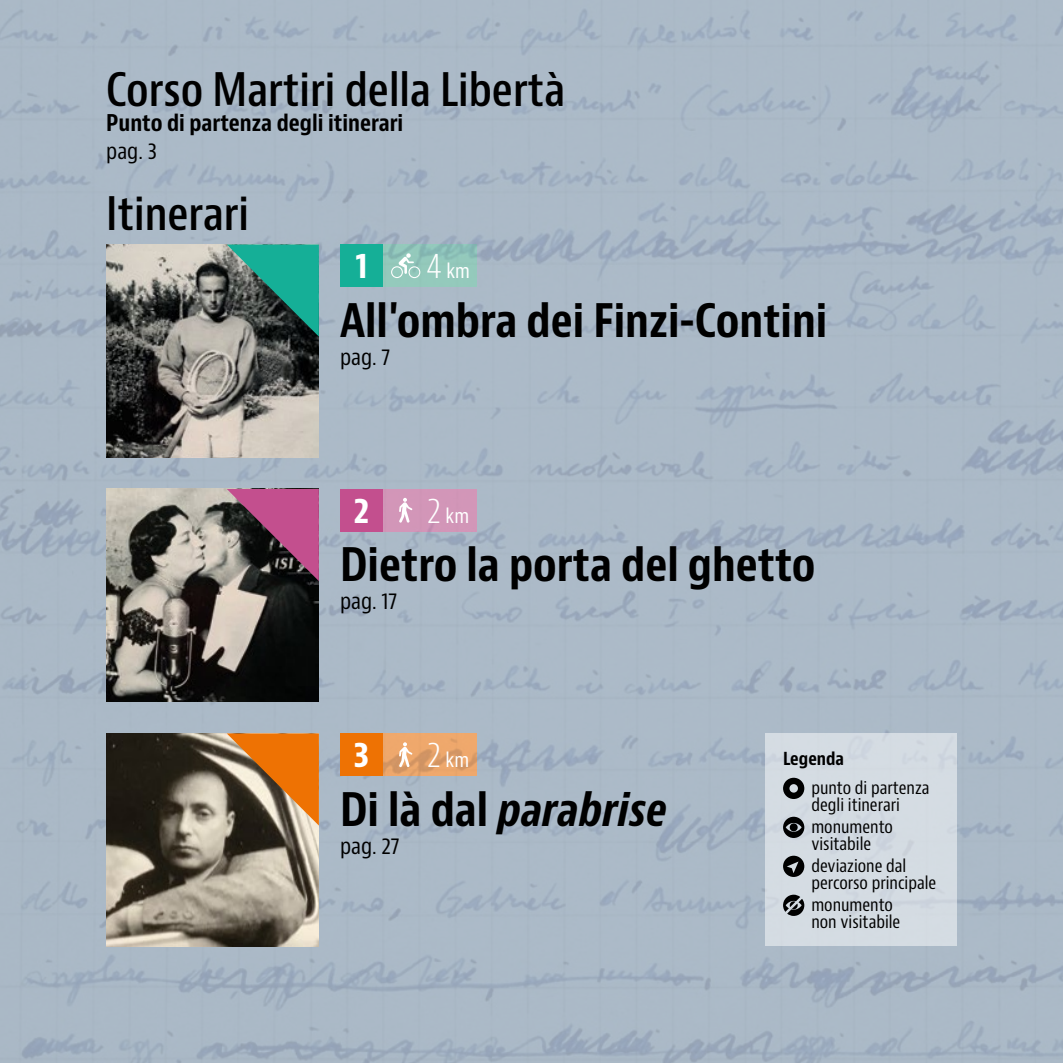
<style>
.page{position:relative;width:1063px;height:1063px;background:#fff}
.page>*{position:absolute;margin:0;border:0;box-sizing:border-box;transform-origin:0 0}
.t1{font:700 condensed 45px "Bernino Sans";color:#000}
.t2{font:600 condensed 45px "Bernino Sans";color:#000}
.t3{font:italic 700 condensed 45px "Bernino Sans";color:#000}
.t4{font:700 condensed 35px "Bernino Sans";color:#fff}
.t5{font:700 condensed 22.5px "Bernino Sans";color:#000}
.t6{font:condensed 22.5px "Bernino Sans";color:#000}
.t7{font:condensed 20px "Bernino Sans";color:#fff}
.t8{font:condensed 17.5px/17.8px "Bernino Sans";color:#000}
.t9{font:700 condensed 17.5px "Bernino Sans";color:#000}
.s1{font-weight:300;font-size:35px}
.s2{font-style:normal}
</style>
<div class="page">
<img style="left:0;top:0;width:1063px;height:1063px">
<img style="left:106px;top:733px;width:213px;height:213px">
<img style="left:106px;top:244px;width:213px;height:213px">
<img style="left:106px;top:489px;width:213px;height:213px">
<svg style="left:391px;top:253px;width:29px;height:25px"></svg>
<svg style="left:399px;top:498px;width:13px;height:25px"></svg>
<svg style="left:399px;top:742px;width:13px;height:25px"></svg>
<svg style="left:227px;top:244px;width:92px;height:93px;background:#317d70"></svg>
<svg style="left:227px;top:489px;width:92px;height:92px;background:#7f4663"></svg>
<svg style="left:227px;top:733px;width:92px;height:93px;background:#b67537"></svg>
<div style="left:765px;top:733px;width:192px;height:213px;background:#d4dce2"></div>
<div style="left:340px;top:244px;width:43px;height:43px;background:#15af97"></div>
<div style="left:340px;top:489px;width:43px;height:42px;background:#c34f8e"></div>
<div style="left:340px;top:733px;width:43px;height:43px;background:#ee7203"></div>
<svg style="left:783px;top:778px;width:21px;height:21px"></svg>
<svg style="left:783px;top:817px;width:21px;height:21px"></svg>
<div style="left:790px;top:823px;width:8px;height:8px;background:#000;border-radius:50%"></div>
<svg style="left:783px;top:856px;width:21px;height:21px"></svg>
<svg style="left:783px;top:895px;width:21px;height:21px"></svg>
<h1 class="t2" style="left:106px;top:63px;width:460px">Corso Martiri della Libertà</h1>
<p class="t5" style="left:106px;top:109px;width:299px">Punto di partenza degli itinerari</p>
<p class="t6" style="left:106px;top:137px;width:52px">pag. 3</p>
<h1 class="t2" style="left:106px;top:187px;width:144px">Itinerari</h1>
<h2 class="t4" style="left:355px;top:244px;width:14px">1</h2>
<p class="t7" style="left:426px;top:259px;width:45px"><span class="s1">4</span> km</p>
<h1 class="t1" style="left:340px;top:293px;width:489px">All'ombra dei Finzi-Contini</h1>
<p class="t6" style="left:340px;top:343px;width:52px">pag. 7</p>
<h2 class="t4" style="left:353px;top:488px;width:17px">2</h2>
<p class="t7" style="left:427px;top:503px;width:43px"><span class="s1">2</span> km</p>
<h1 class="t1" style="left:340px;top:537px;width:477px">Dietro la porta del ghetto</h1>
<p class="t6" style="left:340px;top:587px;width:59px">pag. 17</p>
<h2 class="t4" style="left:354px;top:733px;width:17px">3</h2>
<p class="t7" style="left:427px;top:748px;width:43px"><span class="s1">2</span> km</p>
<p class="t9" style="left:783px;top:748px;width:63px">Legenda</p>
<p class="t8" style="left:811px;top:779px;width:120px">punto di partenza degli itinerari</p>
<p class="t8" style="left:811px;top:818px;width:83px">monumento visitabile</p>
<p class="t8" style="left:811px;top:857px;width:126px">deviazione dal percorso principale</p>
<p class="t8" style="left:811px;top:896px;width:91px">monumento non visitabile</p>
<h1 class="t3" style="left:340px;top:782px;width:328px"><span class="s2">Di là dal</span> parabrise</h1>
<p class="t6" style="left:340px;top:832px;width:61px">pag. 27</p>
</div>
